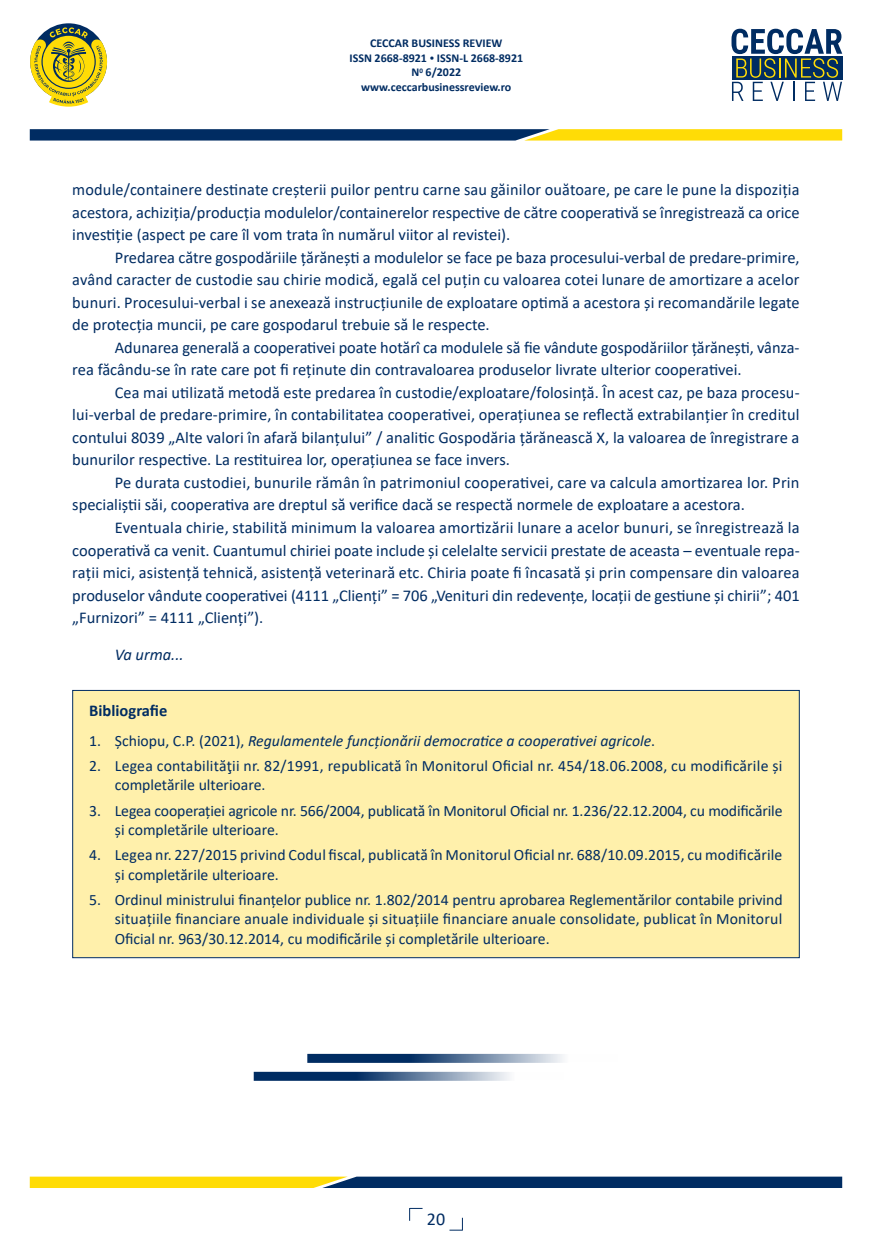
<style>
.page{position:relative;width:872px;height:1255px;background:#fff}
.page>*{position:absolute;margin:0;border:0;box-sizing:border-box;transform-origin:0 0}
.t1{font:18px "Calibri";color:#002c62}
.t2{font:16.5px/22.5px "Calibri";color:#002c62;text-align:justify}
.t3{font:700 16.5px "Calibri";color:#002c62}
.t4{font:italic 16.5px "Calibri";color:#002c62}
.t5{font:15.75px/19.5px "Calibri";color:#002c62}
.t6{font:italic 15.75px "Calibri";color:#002c62}
.t7{font:700 12px/14.4px "Calibri";color:#002c62;text-align:center}
.s1{font-size:9px}
.s2{font-style:normal}
</style>
<div class="page">
<svg style="left:409px;top:1207px;width:13px;height:13px"></svg>
<svg style="left:30px;top:27px;width:77px;height:80px"></svg>
<svg style="left:731px;top:29px;width:111px;height:72px"></svg>
<svg style="left:30px;top:129px;width:812px;height:11px;background:#637144"></svg>
<svg style="left:30px;top:1176px;width:812px;height:11px;background:#6a774c"></svg>
<svg style="left:449px;top:1217px;width:14px;height:13px"></svg>
<div style="left:72px;top:690px;width:727px;height:268px;background:#fff0ab;border:1px solid #002c62"></div>
<svg style="left:307px;top:1053px;width:256px;height:9px;background:#5b7799"></svg>
<svg style="left:254px;top:1071px;width:256px;height:9px;background:#5a7699"></svg>
<p class="t7" style="left:349px;top:36px;width:175px">CECCAR BUSINESS REVIEW<br>ISSN 2668-8921 <span class="s1">•</span> ISSN-L 2668-8921<br>N<sup>0</sup> 6/2022 www.ceccarbusinessreview.ro</p>
<p class="t2" style="left:72px;top:178px;width:729px">module/containere destinate creșterii puilor pentru carne sau găinilor ouătoare, pe care le pune la dispoziția acestora, achiziția/producția modulelor/containerelor respective de către cooperativă se înregistrează ca orice investiție (aspect pe care îl vom trata în numărul viitor al revistei).</p>
<p class="t2" style="left:72px;top:246px;width:729px;text-indent:43px">Predarea către gospodăriile țărănești a modulelor se face pe baza procesului-verbal de predare-primire, având caracter de custodie sau chirie modică, egală cel puțin cu valoarea cotei lunare de amortizare a acelor bunuri. Procesului-verbal i se anexează instrucțiunile de exploatare optimă a acestora și recomandările legate de protecția muncii, pe care gospodarul trebuie să le respecte.</p>
<p class="t2" style="left:72px;top:336px;width:727px;text-indent:43px">Adunarea generală a cooperativei poate hotărî ca modulele să fie vândute gospodăriilor țărănești, vânza&shy;rea făcându-se în rate care pot fi reținute din contravaloarea produselor livrate ulterior cooperativei.</p>
<p class="t2" style="left:72px;top:381px;width:729px;text-indent:43px">Cea mai utilizată metodă este predarea în custodie/exploatare/folosință. În acest caz, pe baza procesu&shy;lui-verbal de predare-primire, în contabilitatea cooperativei, operațiunea se reflectă extrabilanțier în creditul contului 8039 „Alte valori în afară bilanțului” / analitic Gospodăria țărănească X, la valoarea de înregistrare a bunurilor respective. La restituirea lor, operațiunea se face invers.</p>
<p class="t2" style="left:72px;top:471px;width:729px;text-indent:43px">Pe durata custodiei, bunurile rămân în patrimoniul cooperativei, care va calcula amortizarea lor. Prin specialiștii săi, cooperativa are dreptul să verifice dacă se respectă normele de exploatare a acestora.</p>
<p class="t2" style="left:72px;top:516px;width:729px;text-indent:43px">Eventuala chirie, stabilită minimum la valoarea amortizării lunare a acelor bunuri, se înregistrează la cooperativă ca venit. Cuantumul chiriei poate include și celelalte servicii prestate de aceasta – eventuale repa&shy;rații mici, asistență tehnică, asistență veterinară etc. Chiria poate fi încasată și prin compensare din valoarea produselor vândute cooperativei (4111 „Clienţi” = 706 „Venituri din redevenţe, locaţii de gestiune şi chirii”; 401 „Furnizori” = 4111 „Clienţi”).</p>
<p class="t4" style="left:115px;top:643px;width:70px">Va urma...</p>
<p class="t3" style="left:89px;top:698px;width:79px">Bibliografie</p>
<p class="t6" style="left:89px;top:729px;width:567px"><span class="s2">1. Șchiopu, C.P. (2021),</span> Regulamentele funcționării democratice a cooperativei agricole<span class="s2">.</span></p>
<p class="t5" style="left:115px;top:755px;width:669px;text-indent:-26px">2. Legea contabilităţii nr. 82/1991, republicată în Monitorul Oficial nr. 454/18.06.2008, cu modificările și completările ulterioare.</p>
<p class="t5" style="left:115px;top:800px;width:669px;text-indent:-26px">3. Legea cooperației agricole nr. 566/2004, publicată în Monitorul Oficial nr. 1.236/22.12.2004, cu modificările și completările ulterioare.</p>
<p class="t5" style="left:115px;top:844px;width:669px;text-indent:-26px">4. Legea nr. 227/2015 privind Codul fiscal, publicată în Monitorul Oficial nr. 688/10.09.2015, cu modificările și completările ulterioare.</p>
<p class="t5" style="left:115px;top:889px;width:669px;text-align:justify;text-indent:-26px">5. Ordinul ministrului finanțelor publice nr. 1.802/2014 pentru aprobarea Reglementărilor contabile privind situațiile financiare anuale individuale și situațiile financiare anuale consolidate, publicat în Monitorul Oficial nr. 963/30.12.2014, cu modificările și completările ulterioare.</p>
<p class="t1" style="left:427px;top:1206px;width:20px">20</p>
</div>
